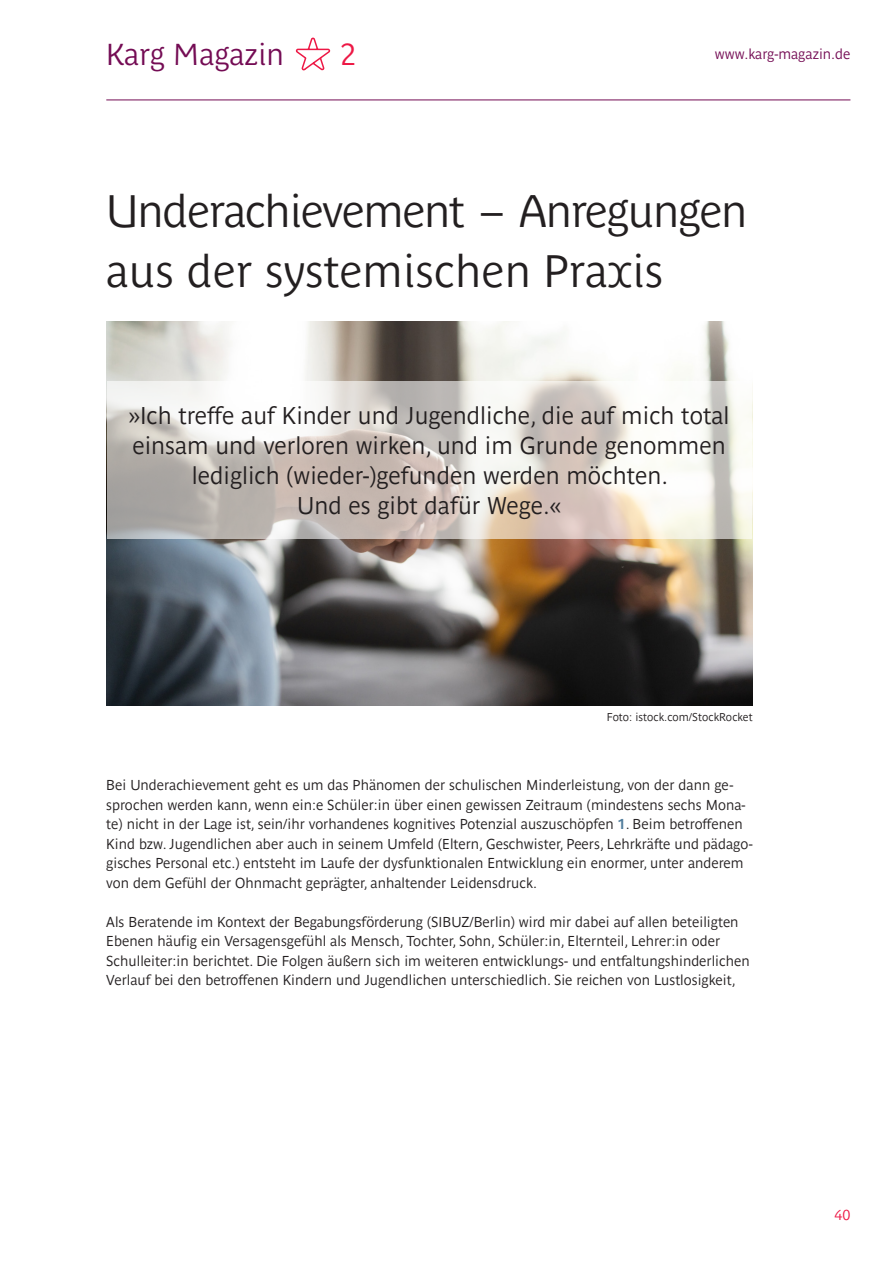
<style>
.page{position:relative;width:893px;height:1263px;background:#fff}
.page>*{position:absolute;margin:0;border:0;box-sizing:border-box;transform-origin:0 0}
.Headline{font:45px/60px "Parisine Plus Pro Gris";letter-spacing:-.03em;color:#231f20}
.t1{font:30px "Parisine Plus Pro Gris";color:#740c54}
.t2{font:30px "Parisine Plus Pro Gris";color:#ed1845}
.Fließtext{font:24px/30px "Parisine Pro Gr";color:#231f20;text-align:center}
.Fließtext-2{font:14.25px/19.5px "Parisine Pro Gr";color:#231f20}
.t3{font:14.25px "Parisine Pro Gr";color:#740c54}
.t4{font:14.25px "Parisine Plus Pro Gris";color:#ed1845}
.Fließtext-3{font:11.25px "Parisine Pro Gr";color:#231f20}
.s1{font-weight:700;color:#4f7c9b}
</style>
<div class="page">
<svg style="left:295px;top:37px;width:36px;height:34px"></svg>
<hr style="left:106px;top:100px;width:744px;height:1px;background:#740c54">
<img style="left:106px;top:321px;width:647px;height:385px">
<svg style="left:107px;top:382px;width:645px;height:157px"></svg>
<h2 class="t1" style="left:106px;top:32px;width:179px">Karg Magazin</h2>
<h2 class="t2" style="left:340px;top:32px;width:18px">2</h2>
<p class="t3" style="left:715px;top:44px;width:137px">www.karg-magazin.de</p>
<p class="Headline" style="left:106px;top:177px;width:643px">Underachievement – Anregungen aus der systemischen Praxis</p>
<p class="Fließtext" style="left:129px;top:399px;width:602px">»Ich treffe auf Kinder und Jugendliche, die auf mich total einsam und verloren wirken, und im Grunde genommen lediglich (wieder-)gefunden werden möchten.<br>Und es gibt dafür Wege.«</p>
<p class="Fließtext-3" style="left:607px;top:708px;width:147px">Foto: istock.com/StockRocket</p>
<p class="Fließtext-2" style="left:106px;top:774px;width:648px">Bei Underachievement geht es um das Phänomen der schulischen Minderleistung, von der dann ge&shy;sprochen werden kann, wenn ein:e Schüler:in über einen gewissen Zeitraum (mindestens sechs Mona&shy;te) nicht in der Lage ist, sein/ihr vorhandenes kognitives Potenzial auszuschöpfen <span class="s1">1</span>. Beim betroffenen Kind bzw. Jugendlichen aber auch in seinem Umfeld (Eltern, Geschwister, Peers, Lehrkräfte und pädago&shy;gisches Personal etc.) entsteht im Laufe der dysfunktionalen Entwicklung ein enormer, unter anderem von dem Gefühl der Ohnmacht geprägter, anhaltender Leidensdruck.</p>
<p class="Fließtext-2" style="left:106px;top:911px;width:645px">Als Beratende im Kontext der Begabungsförderung (SIBUZ/Berlin) wird mir dabei auf allen beteiligten Ebenen häufig ein Versagensgefühl als Mensch, Tochter, Sohn, Schüler:in, Elternteil, Lehrer:in oder Schulleiter:in berichtet. Die Folgen äußern sich im weiteren entwicklungs- und entfaltungshinderlichen Verlauf bei den betroffenen Kindern und Jugendlichen unterschiedlich. Sie reichen von Lustlosigkeit,</p>
<p class="t4" style="left:834px;top:1205px;width:17px">40</p>
</div>
